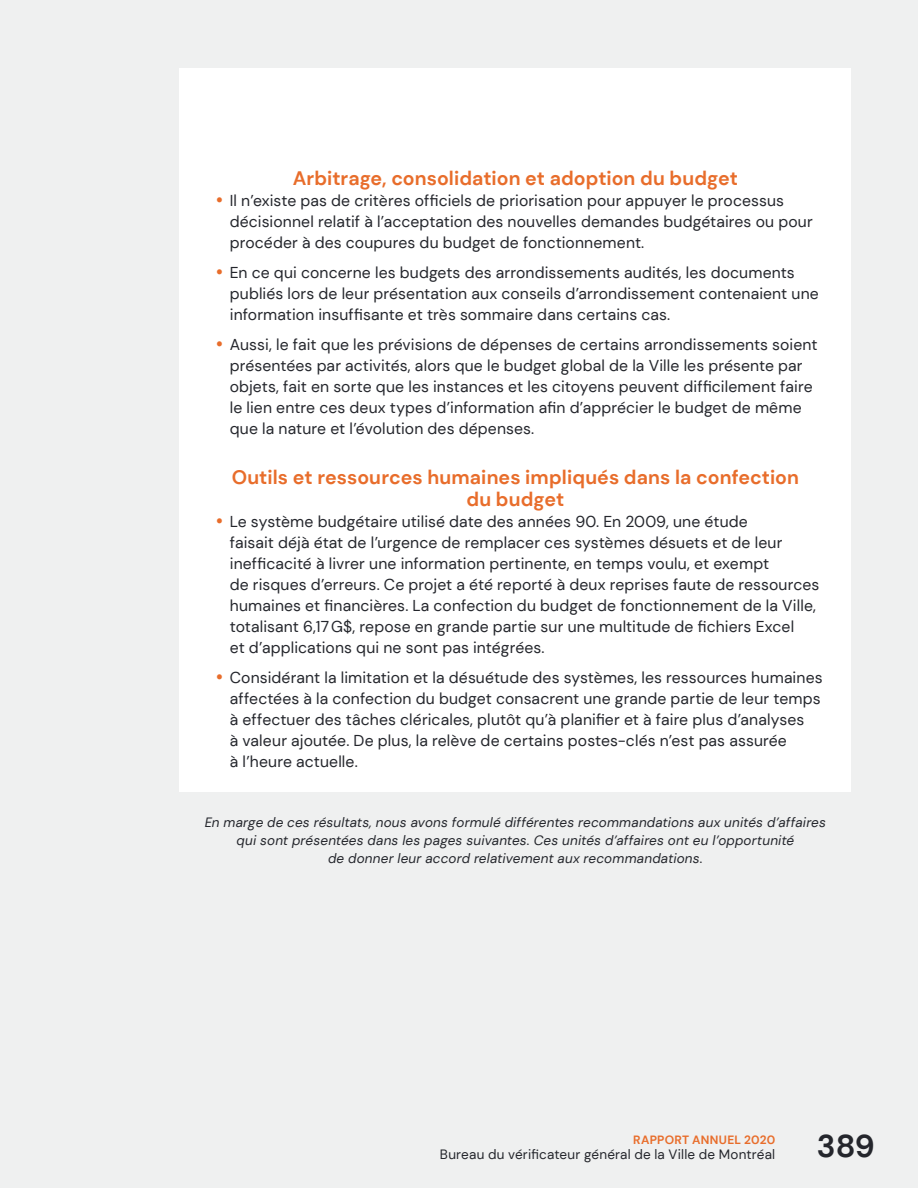
<style>
.page{position:relative;width:918px;height:1188px;background:#eff0f0}
.page>*{position:absolute;margin:0;border:0;box-sizing:border-box;transform-origin:0 0}
.t1{font:700 31.5px "DM Sans";color:#24262c}
.constats-sous-titre{font:700 19.5px/22.5px "DM Sans";letter-spacing:.005em;color:#e86d2b;text-align:center}
.t2{font:15.75px/21px "DM Sans";letter-spacing:.005em;color:#24262c}
.t3{font:italic 13.5px/18px "DM Sans";letter-spacing:.015em;color:#24262c;text-align:center}
.t4{font:13.5px "DM Sans";letter-spacing:.015em;color:#24262c}
.t5{font:700 12px "DM Sans";letter-spacing:.02em;color:#e86d2b}
.s1{font-weight:700;font-size:18px;color:#e86d2b}
</style>
<div class="page">
<div style="left:180px;top:68px;width:671px;height:724px;background:#fff"></div>
<p class="constats-sous-titre" style="left:293px;top:167px;width:447px">Arbitrage, consolidation et adoption du budget</p>
<p class="t2" style="left:230px;top:190px;width:584px;text-indent:-14px"><span class="s1">•</span> Il n’existe pas de critères officiels de priorisation pour appuyer le processus décisionnel relatif à l’acceptation des nouvelles demandes budgétaires ou pour procéder à des coupures du budget de fonctionnement.</p>
<p class="t2" style="left:230px;top:262px;width:591px;text-indent:-14px"><span class="s1">•</span> En ce qui concerne les budgets des arrondissements audités, les documents publiés lors de leur présentation aux conseils d’arrondissement contenaient une information insuffisante et très sommaire dans certains cas.</p>
<p class="t2" style="left:230px;top:334px;width:589px;text-indent:-14px"><span class="s1">•</span> Aussi, le fait que les prévisions de dépenses de certains arrondissements soient présentées par activités, alors que le budget global de la Ville les présente par objets, fait en sorte que les instances et les citoyens peuvent difficilement faire le lien entre ces deux types d’information afin d’apprécier le budget de même que la nature et l’évolution des dépenses.</p>
<p class="constats-sous-titre" style="left:232px;top:466px;width:569px">Outils et ressources humaines impliqués dans la confection du budget</p>
<p class="t2" style="left:230px;top:511px;width:591px;text-indent:-14px"><span class="s1">•</span> Le système budgétaire utilisé date des années 90. En 2009, une étude<br>faisait déjà état de l’urgence de remplacer ces systèmes désuets et de leur inefficacité à livrer une information pertinente, en temps voulu, et exempt<br>de risques d’erreurs. Ce projet a été reporté à deux reprises faute de ressources humaines et financières. La confection du budget de fonctionnement de la Ville, totalisant 6,17G$, repose en grande partie sur une multitude de fichiers Excel<br>et d’applications qui ne sont pas intégrées.</p>
<p class="t2" style="left:230px;top:667px;width:594px;text-indent:-14px"><span class="s1">•</span> Considérant la limitation et la désuétude des systèmes, les ressources humaines affectées à la confection du budget consacrent une grande partie de leur temps à effectuer des tâches cléricales, plutôt qu’à planifier et à faire plus d’analyses<br>à valeur ajoutée. De plus, la relève de certains postes-clés n’est pas assurée<br>à l’heure actuelle.</p>
<p class="t3" style="left:205px;top:814px;width:623px">En marge de ces résultats, nous avons formulé différentes recommandations aux unités d’affaires qui sont présentées dans les pages suivantes. Ces unités d’affaires ont eu l’opportunité<br>de donner leur accord relativement aux recommandations.</p>
<p class="t5" style="left:633px;top:1132px;width:143px">RAPPORT ANNUEL 2020</p>
<p class="t4" style="left:440px;top:1146px;width:337px">Bureau du vérificateur général de la Ville de Montréal</p>
<h1 class="t1" style="left:817px;top:1126px;width:59px">389</h1>
</div>
